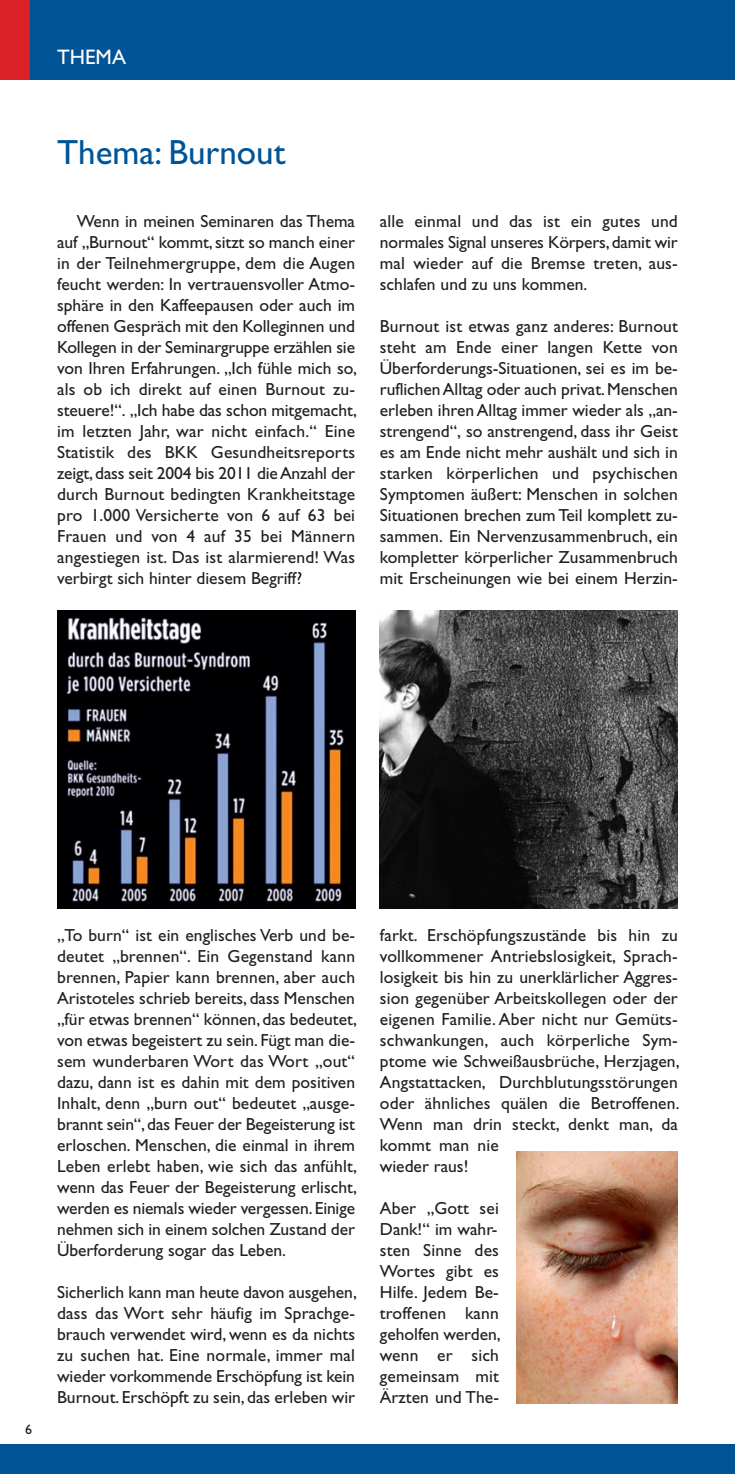
<style>
.page{position:relative;width:735px;height:1474px;background:#fff}
.page>*{position:absolute;margin:0;border:0;box-sizing:border-box;transform-origin:0 0}
.t1{font:35px "Gill Sans";color:#005496}
.t2{font:21px "Gill Sans";color:#fff}
.t3{font:17.5px/21px "Gill Sans";letter-spacing:.01em;color:#231f20;text-align:justify}
.t4{font:14px "Gill Sans";color:#231f20}
</style>
<div class="page">
<div style="left:0;top:0;width:734px;height:79px;background:#005496"></div>
<div style="left:0;top:0;width:30px;height:79px;background:#da2128"></div>
<div style="left:0;top:1444px;width:734px;height:29px;background:#005496"></div>
<img style="left:57px;top:610px;width:298px;height:298px">
<img style="left:379px;top:610px;width:298px;height:298px">
<img style="left:516px;top:1151px;width:161px;height:251px">
<p class="t2" style="left:57px;top:50px;width:70px">THEMA</p>
<h1 class="t1" style="left:57px;top:140px;width:230px">Thema: Burnout</h1>
<p class="t3" style="left:57px;top:212px;width:301px;text-indent:20px">Wenn in meinen Seminaren das Thema auf „Burnout“ kommt, sitzt so manch einer in der Teilnehmergruppe, dem die Augen feucht werden: In vertrauensvoller Atmo&shy;sphäre in den Kaffeepausen oder auch im offenen Gespräch mit den Kolleginnen und Kollegen in der Seminargruppe erzählen sie von Ihren Erfahrungen. „Ich fühle mich so, als ob ich direkt auf einen Burnout zu&shy;steuere!“. „Ich habe das schon mitgemacht, im letzten Jahr, war nicht einfach.“ Eine Statistik des BKK Gesundheitsreports zeigt, dass seit 2004 bis 2011 die Anzahl der durch Burnout bedingten Krankheitstage pro 1.000 Versicherte von 6 auf 63 bei Frauen und von 4 auf 35 bei Männern angestiegen ist. Das ist alarmierend! Was verbirgt sich hinter diesem Begriff?</p>
<p class="t3" style="left:379px;top:212px;width:299px">alle einmal und das ist ein gutes und normales Signal unseres Körpers, damit wir mal wieder auf die Bremse treten, aus&shy;schlafen und zu uns kommen.</p>
<p class="t3" style="left:379px;top:317px;width:299px">Burnout ist etwas ganz anderes: Burnout steht am Ende einer langen Kette von Überforderungs-Situationen, sei es im be&shy;ruflichen Alltag oder auch privat. Menschen erleben ihren Alltag immer wieder als „an&shy;strengend“, so anstrengend, dass ihr Geist es am Ende nicht mehr aushält und sich in starken körperlichen und psychischen Symptomen äußert: Menschen in solchen Situationen brechen zum Teil komplett zu&shy;sammen. Ein Nervenzusammenbruch, ein kompletter körperlicher Zusammenbruch mit Erscheinungen wie bei einem Herzin-</p>
<p class="t4" style="left:25px;top:1424px;width:8px">6</p>
<p class="t3" style="left:57px;top:926px;width:301px">„To burn“ ist ein englisches Verb und be&shy;deutet „brennen“. Ein Gegenstand kann brennen, Papier kann brennen, aber auch Aristoteles schrieb bereits, dass Menschen „für etwas brennen“ können, das bedeutet, von etwas begeistert zu sein. Fügt man die&shy;sem wunderbaren Wort das Wort „out“ dazu, dann ist es dahin mit dem positiven Inhalt, denn „burn out“ bedeutet „ausge&shy;brannt sein“, das Feuer der Begeisterung ist erloschen. Menschen, die einmal in ihrem Leben erlebt haben, wie sich das anfühlt, wenn das Feuer der Begeisterung erlischt, werden es niemals wieder vergessen. Einige nehmen sich in einem solchen Zustand der Überforderung sogar das Leben.</p>
<p class="t3" style="left:57px;top:1283px;width:301px">Sicherlich kann man heute davon ausgehen, dass das Wort sehr häufig im Sprachge&shy;brauch verwendet wird, wenn es da nichts zu suchen hat. Eine normale, immer mal wieder vorkommende Erschöpfung ist kein Burnout. Erschöpft zu sein, das erleben wir</p>
<p class="t3" style="left:379px;top:926px;width:301px;text-align:left">farkt. Erschöpfungszustände bis hin zu vollkommener Antriebslosigkeit, Sprach - losigkeit bis hin zu unerklärlicher Aggres&shy;sion gegenüber Arbeitskollegen oder der eigenen Familie. Aber nicht nur Gemüts&shy;schwankungen, auch körperliche Sym&shy;ptome wie Schweißausbrüche, Herzjagen, Angstattacken, Durchblutungsstörungen oder ähnliches quälen die Betroffenen.<br>Wenn man drin steckt, denkt man, da kommt man nie<br>wieder raus!</p>
<p class="t3" style="left:379px;top:1199px;width:122px;text-align:left">Aber „Gott sei<br>Dank!“ im wahr&shy;sten Sinne des<br>Wortes gibt es<br>Hilfe. Jedem Be&shy;troffenen kann geholfen werden, wenn er sich gemeinsam mit<br>Ärzten und The-</p>
</div>
